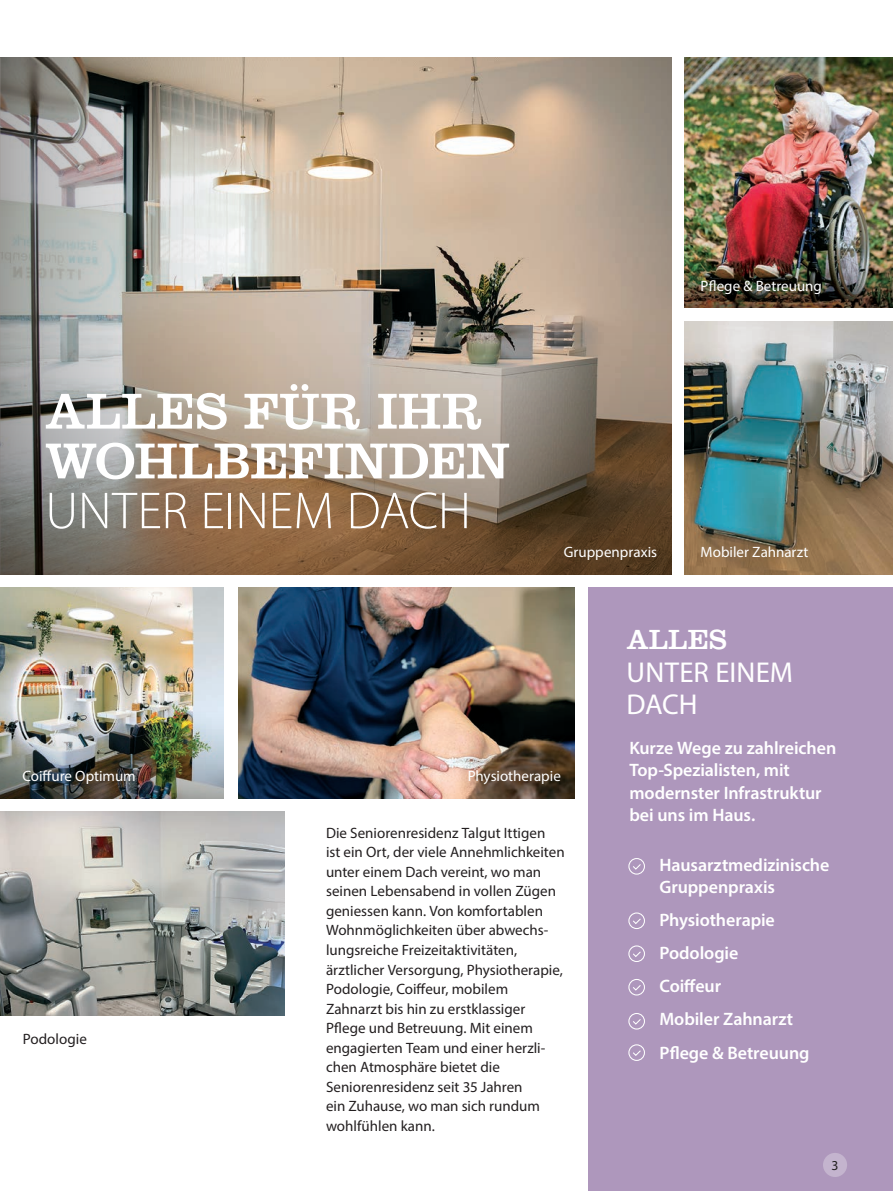
<style>
.page{position:relative;width:893px;height:1191px;background:#fff}
.page>*{position:absolute;margin:0;border:0;box-sizing:border-box;transform-origin:0 0}
.t1{font:52.35px/49.8px "Clarendon LT Std";letter-spacing:.005em;color:#fff}
.t2{font:300 52.35px "Myriad Pro";color:#fff}
.t3{font:28.8px/32.2px "Myriad Pro";color:#fff}
.t4{font:28.8px "Clarendon LT Std";letter-spacing:.005em;color:#fff}
.t5{font:600 18px/22.5px "Myriad Pro";letter-spacing:-.005em;color:#fff}
.t6{font:15px/19.5px "Myriad Pro";color:#231f20}
.t7{font:15px "Myriad Pro";color:#fff}
.t8{font:13.65px "Myriad Pro";color:#231f20}
</style>
<div class="page">
<img style="left:0;top:587px;width:224px;height:122px">
<img style="left:685px;top:58px;width:208px;height:249px">
<img style="left:270px;top:58px;width:402px;height:273px">
<div style="left:588px;top:587px;width:305px;height:604px;background:#ae97bc"></div>
<img style="left:238px;top:587px;width:337px;height:212px">
<div style="left:823px;top:1152px;width:24px;height:25px;background:#c4b4ce;border-radius:50%"></div>
<img style="left:0;top:811px;width:285px;height:204px">
<img style="left:685px;top:321px;width:208px;height:253px">
<img style="left:0;top:709px;width:224px;height:90px">
<svg style="left:270px;top:331px;width:402px;height:243px;background:#8f7c68"></svg>
<div style="left:628px;top:858px;width:17px;height:16px;border:1px solid #fff;border-radius:50%"></div>
<svg style="left:633px;top:864px;width:8px;height:6px"></svg>
<div style="left:628px;top:945px;width:17px;height:17px;border:1px solid #fff;border-radius:50%"></div>
<svg style="left:633px;top:951px;width:8px;height:6px"></svg>
<div style="left:628px;top:979px;width:17px;height:16px;border:1px solid #fff;border-radius:50%"></div>
<svg style="left:633px;top:985px;width:8px;height:6px"></svg>
<div style="left:628px;top:1013px;width:17px;height:16px;border:1px solid #fff;border-radius:50%"></div>
<svg style="left:633px;top:1019px;width:8px;height:6px"></svg>
<div style="left:628px;top:1044px;width:17px;height:17px;border:1px solid #fff;border-radius:50%"></div>
<svg style="left:633px;top:1050px;width:8px;height:6px"></svg>
<div style="left:628px;top:912px;width:17px;height:17px;border:1px solid #fff;border-radius:50%"></div>
<svg style="left:633px;top:918px;width:8px;height:6px"></svg>
<img style="left:0;top:58px;width:270px;height:516px">
<h1 class="t1" style="left:45px;top:386px;width:466px">ALLES FÜR IHR<br>WOHLBEFINDEN</h1>
<h1 class="t2" style="left:45px;top:479px;width:427px">UNTER EINEM DACH</h1>
<p class="t7" style="left:701px;top:277px;width:123px">Pflege &amp; Betreuung</p>
<p class="t7" style="left:564px;top:542px;width:95px">Gruppenpraxis</p>
<p class="t7" style="left:701px;top:542px;width:110px">Mobiler Zahnarzt</p>
<h2 class="t4" style="left:626px;top:623px;width:102px">ALLES</h2>
<h2 class="t3" style="left:627px;top:655px;width:168px">UNTER EINEM<br>DACH</h2>
<p class="t7" style="left:22px;top:767px;width:115px">Coiffure Optimum</p>
<p class="t6" style="left:23px;top:1029px;width:66px">Podologie</p>
<p class="t7" style="left:468px;top:767px;width:95px">Physiotherapie</p>
<p class="t6" style="left:326px;top:823px;width:240px">Die Seniorenresidenz Talgut Ittigen<br>ist ein Ort, der viele Annehmlichkeiten unter einem Dach vereint, wo man seinen Lebensabend in vollen Zügen geniessen kann. Von komfortablen Wohnmöglichkeiten über abwechs&shy;lungsreiche Freizeitaktivitäten, ärztlicher Versorgung, Physiotherapie, Podologie, Coiffeur, mobilem Zahnarzt bis hin zu erstklassiger Pflege und Betreuung. Mit einem engagierten Team und einer herzli&shy;chen Atmosphäre bietet die Seniorenresidenz seit 35 Jahren<br>ein Zuhause, wo man sich rundum wohlfühlen kann.</p>
<p class="t5" style="left:629px;top:736px;width:208px">Kurze Wege zu zahlreichen<br>Top-Spezialisten, mit modernster Infrastruktur bei uns im Haus.</p>
<p class="t5" style="left:659px;top:853px;width:172px">Hausarztmedizinische<br>Gruppenpraxis</p>
<p class="t5" style="left:659px;top:903px;width:152px;line-height:33px">Physiotherapie<br>Podologie<br>Coiffeur<br>Mobiler Zahnarzt<br>Pflege &amp; Betreuung</p>
<p class="t8" style="left:831px;top:1156px;width:9px">3</p>
</div>
